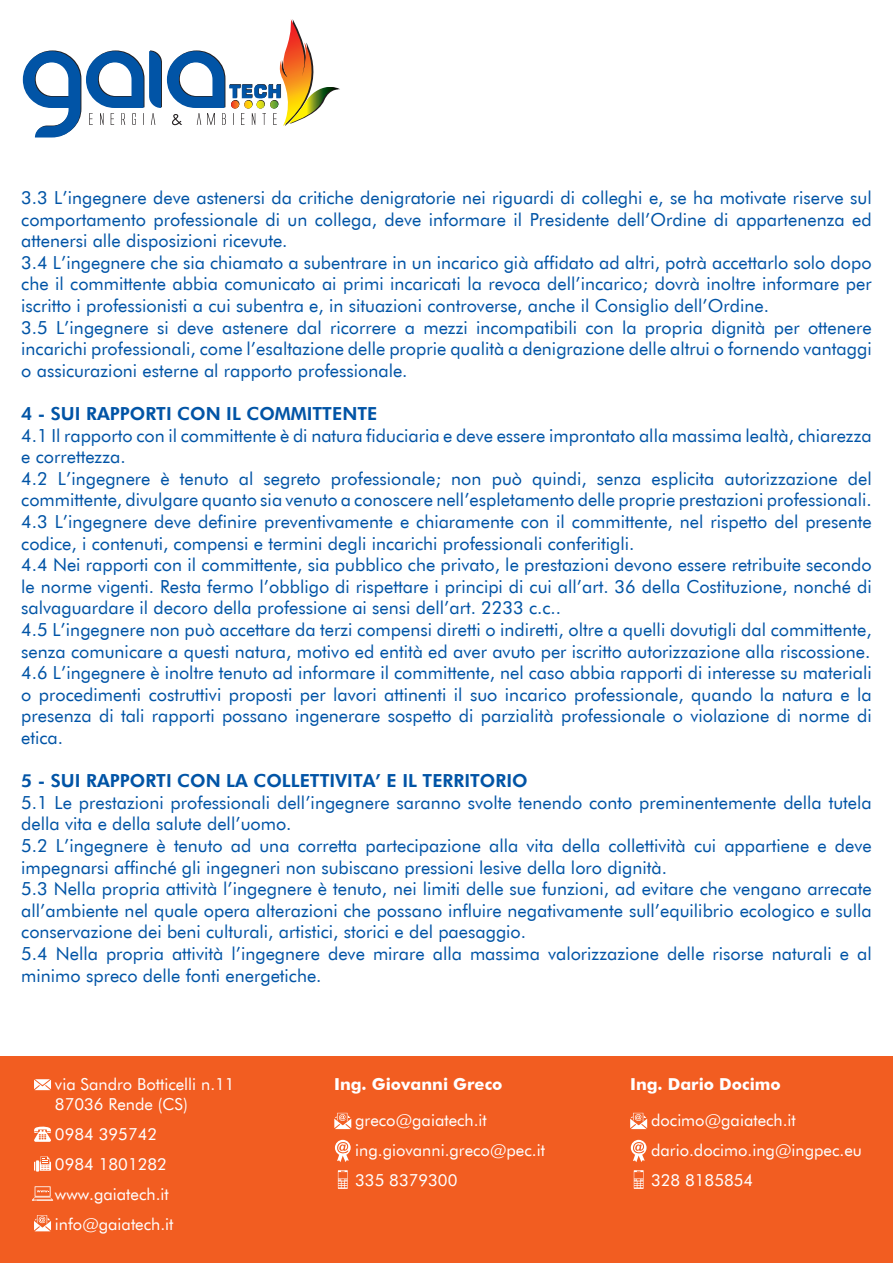
<style>
.page{position:relative;width:893px;height:1263px;background:#fff}
.page>*{position:absolute;margin:0;border:0;box-sizing:border-box;transform-origin:0 0}
.t1{font:18px/21.6px "Futura BT";color:#0154a6}
.t2{font:800 18px "Futura BT";color:#0154a6}
.t3{font:16.5px/30px "Futura BT";color:#fff}
.t4{font:700 16.5px "Futura BT";color:#fff}
</style>
<div class="page">
<div style="left:0;top:1057px;width:893px;height:206px;background:#f25d21"></div>
<svg style="left:23px;top:19px;width:317px;height:118px"></svg>
<svg style="left:34px;top:1126px;width:17px;height:16px"></svg>
<svg style="left:34px;top:1156px;width:17px;height:15px"></svg>
<svg style="left:32px;top:1186px;width:21px;height:15px"></svg>
<svg style="left:34px;top:1215px;width:17px;height:16px"></svg>
<svg style="left:34px;top:1079px;width:17px;height:11px"></svg>
<svg style="left:334px;top:1113px;width:17px;height:16px"></svg>
<svg style="left:335px;top:1140px;width:16px;height:22px"></svg>
<svg style="left:338px;top:1170px;width:10px;height:19px"></svg>
<svg style="left:630px;top:1113px;width:17px;height:16px"></svg>
<svg style="left:631px;top:1140px;width:15px;height:22px"></svg>
<svg style="left:634px;top:1170px;width:10px;height:19px"></svg>
<p class="t1" style="left:21px;top:187px;width:852px">3.3 L’ingegnere deve astenersi da critiche denigratorie nei riguardi di colleghi e, se ha motivate riserve sul comportamento professionale di un collega, deve informare il Presidente dell’Ordine di appartenenza ed attenersi alle disposizioni ricevute.<br>3.4 L’ingegnere che sia chiamato a subentrare in un incarico già affidato ad altri, potrà accettarlo solo dopo che il committente abbia comunicato ai primi incaricati la revoca dell’incarico; dovrà inoltre informare per iscritto i professionisti a cui subentra e, in situazioni controverse, anche il Consiglio dell’Ordine.<br>3.5 L’ingegnere si deve astenere dal ricorrere a mezzi incompatibili con la propria dignità per ottenere incarichi professionali, come l’esaltazione delle proprie qualità a denigrazione delle altrui o fornendo vantaggi o assicurazioni esterne al rapporto professionale.</p>
<p class="t2" style="left:21px;top:403px;width:358px">4 - SUI RAPPORTI CON IL COMMITTENTE</p>
<p class="t1" style="left:21px;top:424px;width:852px">4.1 Il rapporto con il committente è di natura fiduciaria e deve essere improntato alla massima lealtà, chiarezza e correttezza.<br>4.2 L’ingegnere è tenuto al segreto professionale; non può quindi, senza esplicita autorizzazione del committente, divulgare quanto sia venuto a conoscere nell’espletamento delle proprie prestazioni professionali.<br>4.3 L’ingegnere deve definire preventivamente e chiaramente con il committente, nel rispetto del presente codice, i contenuti, compensi e termini degli incarichi professionali conferitigli.<br>4.4 Nei rapporti con il committente, sia pubblico che privato, le prestazioni devono essere retribuite secondo le norme vigenti. Resta fermo l’obbligo di rispettare i principi di cui all’art. 36 della Costituzione, nonché di salvaguardare il decoro della professione ai sensi dell’art. 2233 c.c..<br>4.5 L’ingegnere non può accettare da terzi compensi diretti o indiretti, oltre a quelli dovutigli dal committente, senza comunicare a questi natura, motivo ed entità ed aver avuto per iscritto autorizzazione alla riscossione.<br>4.6 L’ingegnere è inoltre tenuto ad informare il committente, nel caso abbia rapporti di interesse su materiali o procedimenti costruttivi proposti per lavori attinenti il suo incarico professionale, quando la natura e la presenza di tali rapporti possano ingenerare sospetto di parzialità professionale o violazione di norme di etica.</p>
<p class="t2" style="left:21px;top:770px;width:508px">5 - SUI RAPPORTI CON LA COLLETTIVITA’ E IL TERRITORIO</p>
<p class="t1" style="left:21px;top:791px;width:852px">5.1 Le prestazioni professionali dell’ingegnere saranno svolte tenendo conto preminentemente della tutela della vita e della salute dell’uomo.<br>5.2 L’ingegnere è tenuto ad una corretta partecipazione alla vita della collettività cui appartiene e deve impegnarsi affinché gli ingegneri non subiscano pressioni lesive della loro dignità.<br>5.3 Nella propria attività l’ingegnere è tenuto, nei limiti delle sue funzioni, ad evitare che vengano arrecate all’ambiente nel quale opera alterazioni che possano influire negativamente sull’equilibrio ecologico e sulla conservazione dei beni culturali, artistici, storici e del paesaggio.<br>5.4 Nella propria attività l’ingegnere deve mirare alla massima valorizzazione delle risorse naturali e al minimo spreco delle fonti energetiche.</p>
<p class="t3" style="left:55px;top:1074px;width:181px;line-height:19.8px">via Sandro Botticelli n.11<br>87036 Rende (CS)</p>
<p class="t3" style="left:55px;top:1118px;width:120px">0984 395742<br>0984 1801282 www.gaiatech.it info@gaiatech.it</p>
<p class="t4" style="left:334px;top:1074px;width:170px">Ing. Giovanni Greco</p>
<p class="t3" style="left:355px;top:1104px;width:191px">greco@gaiatech.it ing.giovanni.greco@pec.it<br>335 8379300</p>
<p class="t4" style="left:630px;top:1074px;width:152px">Ing. Dario Docimo</p>
<p class="t3" style="left:651px;top:1104px;width:212px">docimo@gaiatech.it dario.docimo.ing@ingpec.eu<br>328 8185854</p>
</div>
